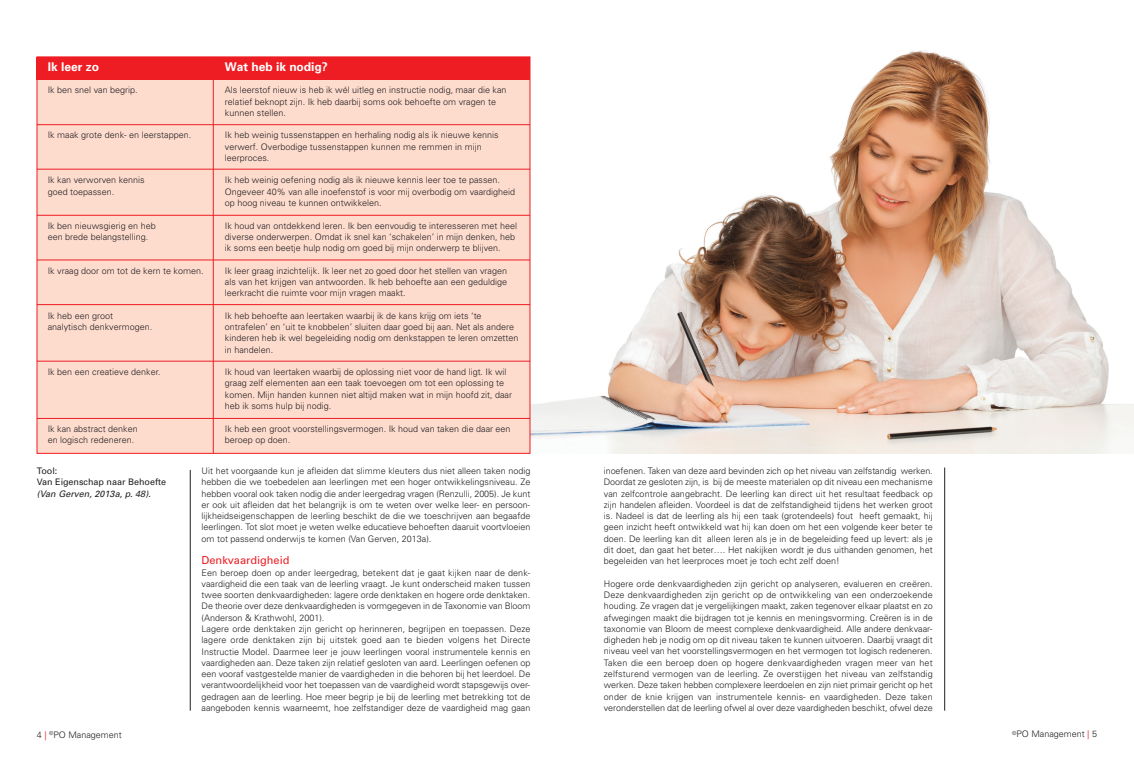
<style>
.page{position:relative;width:1134px;height:766px;background:#fff}
.page>*{position:absolute;margin:0;border:0;box-sizing:border-box;transform-origin:0 0}
.t1{font:700 12px "Univers";color:#fff}
.t2{font:11px "Univers";color:#ee1d23}
.t3{font:300 9px/11.3px "Univers";color:#231f20}
.t4{font:9px/11.3px "Univers";color:#231f20}
.s1{font-style:italic}
.s2{font-weight:400;color:#ee1d23}
</style>
<div class="page">
<img style="left:528px;top:50px;width:606px;height:403px">
<hr style="left:190px;top:470px;width:1px;height:240px;background:#231f20">
<hr style="left:944px;top:467px;width:1px;height:243px;background:#231f20">
<div style="left:37px;top:57px;width:493px;height:396px;background:#fddcce"></div>
<div style="left:37px;top:57px;width:493px;height:22px;background:#ee1d23"></div>
<hr style="left:37px;top:124px;width:493px;height:1px;background:#ee1d23">
<hr style="left:37px;top:169px;width:493px;height:1px;background:#ee1d23">
<hr style="left:37px;top:215px;width:493px;height:1px;background:#ee1d23">
<hr style="left:37px;top:260px;width:493px;height:1px;background:#ee1d23">
<hr style="left:37px;top:304px;width:493px;height:1px;background:#ee1d23">
<hr style="left:37px;top:361px;width:493px;height:1px;background:#ee1d23">
<hr style="left:37px;top:418px;width:493px;height:1px;background:#ee1d23">
<hr style="left:213px;top:57px;width:1px;height:396px;background:#ee1d23">
<h1 class="t1" style="left:48px;top:62px;width:53px">Ik leer zo</h1>
<h1 class="t1" style="left:225px;top:62px;width:104px">Wat heb ik nodig?</h1>
<p class="t3" style="left:48px;top:85px;width:91px">Ik ben snel van begrip.</p>
<p class="t3" style="left:225px;top:85px;width:283px">Als leerstof nieuw is heb ik wél uitleg en instructie nodig, maar die kan relatief beknopt zijn. Ik heb daarbij soms ook behoefte om vragen te kunnen stellen.</p>
<p class="t3" style="left:48px;top:130px;width:145px">Ik maak grote denk- en leerstappen.</p>
<p class="t3" style="left:225px;top:130px;width:275px">Ik heb weinig tussenstappen en herhaling nodig als ik nieuwe kennis verwerf. Overbodige tussenstappen kunnen me remmen in mijn leerproces.</p>
<p class="t3" style="left:48px;top:175px;width:98px">Ik kan verworven kennis</p>
<p class="t3" style="left:225px;top:175px;width:277px">Ik heb weinig oefening nodig als ik nieuwe kennis leer toe te passen.</p>
<p class="t3" style="left:48px;top:187px;width:68px">goed toepassen.</p>
<p class="t3" style="left:225px;top:187px;width:292px">Ongeveer 40% van alle inoefenstof is voor mij overbodig om vaardigheid op hoog niveau te kunnen ontwikkelen.</p>
<p class="t3" style="left:48px;top:220px;width:109px">Ik ben nieuwsgierig en heb</p>
<p class="t3" style="left:225px;top:220px;width:294px">Ik houd van ontdekkend leren. Ik ben eenvoudig te interesseren met heel</p>
<p class="t3" style="left:48px;top:232px;width:102px">een brede belangstelling.</p>
<p class="t3" style="left:225px;top:232px;width:292px">diverse onderwerpen. Omdat ik snel kan ‘schakelen’ in mijn denken, heb ik soms een beetje hulp nodig om goed bij mijn onderwerp te blijven.</p>
<p class="t3" style="left:48px;top:265px;width:157px">Ik vraag door om tot de kern te komen.</p>
<p class="t3" style="left:225px;top:265px;width:284px;text-align:justify">Ik leer graag inzichtelijk. Ik leer net zo goed door het stellen van vragen als van het krijgen van antwoorden. Ik heb behoefte aan een geduldige leerkracht die ruimte voor mijn vragen maakt.</p>
<p class="t3" style="left:48px;top:311px;width:67px">Ik heb een groot</p>
<p class="t3" style="left:225px;top:311px;width:258px">Ik heb behoefte aan leertaken waarbij ik de kans krijg om iets ‘te</p>
<p class="t3" style="left:48px;top:322px;width:106px">analytisch denkvermogen.</p>
<p class="t3" style="left:225px;top:322px;width:295px">ontrafelen’ en ‘uit te knobbelen’ sluiten daar goed bij aan. Net als andere kinderen heb ik wel begeleiding nodig om denkstappen te leren omzetten in handelen.</p>
<p class="t3" style="left:48px;top:367px;width:114px">Ik ben een creatieve denker.</p>
<p class="t3" style="left:225px;top:367px;width:289px">Ik houd van leertaken waarbij de oplossing niet voor de hand ligt. Ik wil graag zelf elementen aan een taak toevoegen om tot een oplossing te komen. Mijn handen kunnen niet altijd maken wat in mijn hoofd zit, daar heb ik soms hulp bij nodig.</p>
<p class="t3" style="left:48px;top:423px;width:91px">Ik kan abstract denken</p>
<p class="t3" style="left:225px;top:423px;width:287px">Ik heb een groot voorstellingsvermogen. Ik houd van taken die daar een</p>
<p class="t3" style="left:48px;top:434px;width:88px">en logisch redeneren.</p>
<p class="t3" style="left:225px;top:434px;width:67px">beroep op doen.</p>
<p class="t4" style="left:37px;top:466px;width:131px">Tool:<br>Van Eigenschap naar Behoefte <span class="s1">(Van Gerven, 2013a, p. 48)</span>.</p>
<p class="t3" style="left:37px;top:729px;width:87px">4 <span class="s2">|</span> <sup>©</sup>PO Management</p>
<p class="t3" style="left:202px;top:466px;width:330px;text-align:justify">Uit het voorgaande kun je afleiden dat slimme kleuters dus niet alleen taken nodig hebben die we toebedelen aan leerlingen met een hoger ontwikkelingsniveau. Ze hebben vooral ook taken nodig die ander leergedrag vragen (Renzulli, 2005). Je kunt er ook uit afleiden dat het belangrijk is om te weten over welke leer- en persoon&shy;lijkheidseigenschappen de leerling beschikt de die we toeschrijven aan begaafde leerlingen. Tot slot moet je weten welke educatieve behoeften daaruit voortvloeien om tot passend onderwijs te komen (Van Gerven, 2013a).</p>
<p class="t2" style="left:202px;top:556px;width:89px">Denkvaardigheid</p>
<p class="t3" style="left:202px;top:567px;width:330px">Een beroep doen op ander leergedrag, betekent dat je gaat kijken naar de denk&shy;vaardigheid die een taak van de leerling vraagt. Je kunt onderscheid maken tussen twee soorten denkvaardigheden: lagere orde denktaken en hogere orde denktaken.<br>De theorie over deze denkvaardigheden is vormgegeven in de Taxonomie van Bloom (Anderson &amp; Krathwohl, 2001).<br>Lagere orde denktaken zijn gericht op herinneren, begrijpen en toepassen. Deze lagere orde denktaken zijn bij uitstek goed aan te bieden volgens het Directe Instructie Model. Daarmee leer je jouw leerlingen vooral instrumentele kennis en vaardigheden aan. Deze taken zijn relatief gesloten van aard. Leerlingen oefenen op een vooraf vastgestelde manier de vaardigheden in die behoren bij het leerdoel. De verantwoordelijkheid voor het toepassen van de vaardigheid wordt stapsgewijs over&shy;gedragen aan de leerling. Hoe meer begrip je bij de leerling met betrekking tot de aangeboden kennis waarneemt, hoe zelfstandiger deze de vaardigheid mag gaan</p>
<p class="t3" style="left:604px;top:466px;width:330px;text-align:justify">inoefenen. Taken van deze aard bevinden zich op het niveau van zelfstandig werken.<br>Doordat ze gesloten zijn, is bij de meeste materialen op dit niveau een mechanisme van zelfcontrole aangebracht. De leerling kan direct uit het resultaat feedback op zijn handelen afleiden. Voordeel is dat de zelfstandigheid tijdens het werken groot is. Nadeel is dat de leerling als hij een taak (grotendeels) fout heeft gemaakt, hij geen inzicht heeft ontwikkeld wat hij kan doen om het een volgende keer beter te doen. De leerling kan dit alleen leren als je in de begeleiding feed up levert: als je dit doet, dan gaat het beter…. Het nakijken wordt je dus uithanden genomen, het begeleiden van het leerproces moet je toch echt zelf doen!</p>
<p class="t3" style="left:604px;top:578px;width:330px;text-align:justify">Hogere orde denkvaardigheden zijn gericht op analyseren, evalueren en creëren.<br>Deze denkvaardigheden zijn gericht op de ontwikkeling van een onderzoekende houding. Ze vragen dat je vergelijkingen maakt, zaken tegenover elkaar plaatst en zo afwegingen maakt die bijdragen tot je kennis en meningsvorming. Creëren is in de taxonomie van Bloom de meest complexe denkvaardigheid. Alle andere denkvaar&shy;digheden heb je nodig om op dit niveau taken te kunnen uitvoeren. Daarbij vraagt dit niveau veel van het voorstellingsvermogen en het vermogen tot logisch redeneren.<br>Taken die een beroep doen op hogere denkvaardigheden vragen meer van het zelfsturend vermogen van de leerling. Ze overstijgen het niveau van zelfstandig werken. Deze taken hebben complexere leerdoelen en zijn niet primair gericht op het onder de knie krijgen van instrumentele kennis- en vaardigheden. Deze taken veronderstellen dat de leerling ofwel al over deze vaardigheden beschikt, ofwel deze</p>
<p class="t3" style="left:1012px;top:728px;width:87px"><sup>©</sup>PO Management <span class="s2">|</span> 5</p>
</div>
